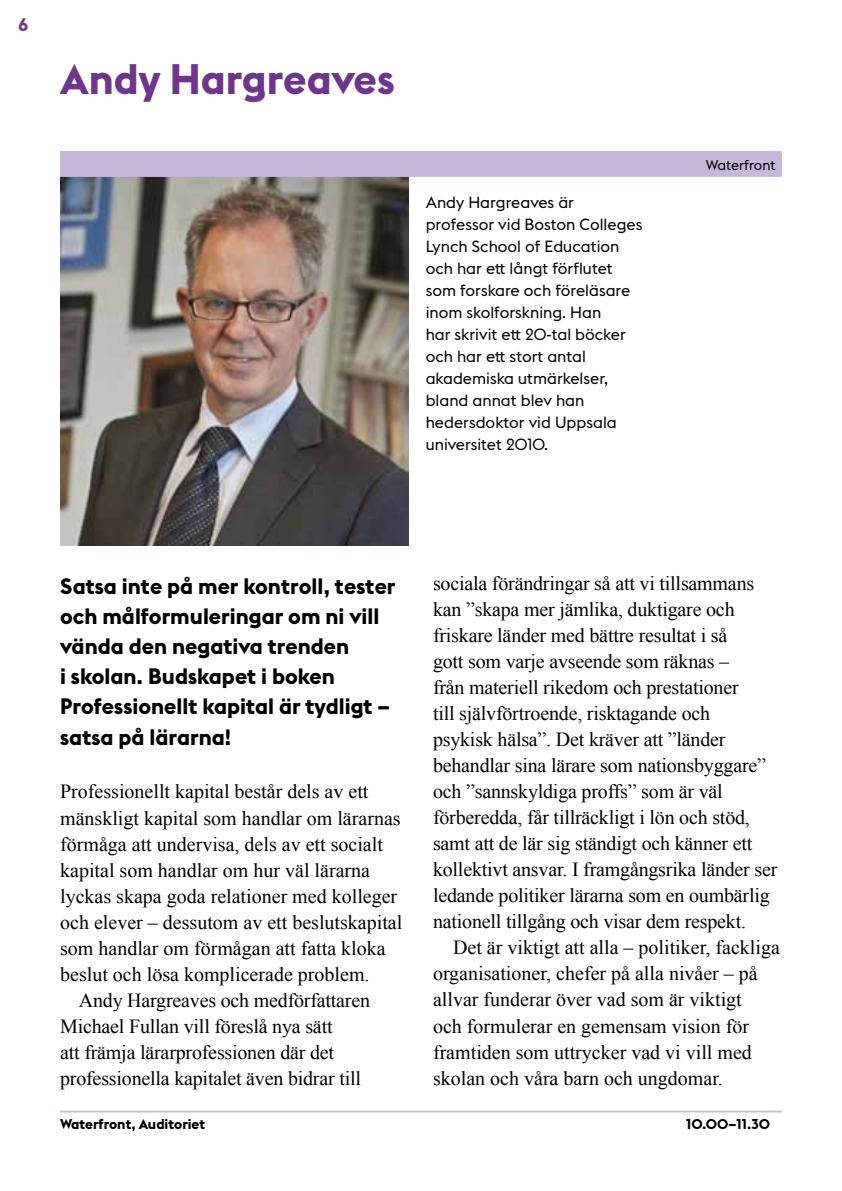
<style>
.page{position:relative;width:842px;height:1191px;background:#fff}
.page>*{position:absolute;margin:0;border:0;box-sizing:border-box;transform-origin:0 0}
.t1{font:700 42px "Stockholm Type";color:#6d368a}
.t2{font:700 22px/30px "Stockholm Type";color:#000}
.t3{font:20px/26px "Times New Roman";letter-spacing:-.01em;color:#000}
.t4{font:700 18px "Stockholm Type";color:#6d368a}
.t5{font:16px/22px "Stockholm Type";color:#000}
.t6{font:700 14px "Stockholm Type";color:#000}
.t7{font:14px "Stockholm Type";color:#000}
</style>
<div class="page">
<img style="left:60px;top:177px;width:349px;height:369px">
<div style="left:60px;top:151px;width:721px;height:26px;background:#c5b8d8"></div>
<hr style="left:841px;top:0;width:1px;height:1191px;background:#6d368a">
<hr style="left:60px;top:1110px;width:722px;height:2px;background:#c5b8d8">
<p class="t4" style="left:19px;top:12px;width:11px">6</p>
<h1 class="t1" style="left:60px;top:50px;width:336px">Andy Hargreaves</h1>
<p class="t5" style="left:426px;top:191px;width:218px">Andy Hargreaves är professor vid Boston Colleges<br>Lynch School of Education och har ett långt förflutet som forskare och föreläsare inom skolforskning. Han<br>har skrivit ett 20-tal böcker och har ett stort antal akademiska utmärkelser, bland annat blev han hedersdoktor vid Uppsala universitet 2010.</p>
<p class="t7" style="left:706px;top:155px;width:71px">Waterfront</p>
<p class="t2" style="left:60px;top:570px;width:337px">Satsa inte på mer kontroll, tester och målformuleringar om ni vill vända den negativa trenden<br>i skolan. Budskapet i boken<br>Professionellt kapital är tydligt – satsa på lärarna!</p>
<p class="t3" style="left:60px;top:778px;width:310px">Professionellt kapital består dels av ett</p>
<p class="t3" style="left:60px;top:804px;width:342px">mänskligt kapital som handlar om lärarnas</p>
<p class="t3" style="left:60px;top:830px;width:324px">förmåga att undervisa, dels av ett socialt</p>
<p class="t3" style="left:60px;top:856px;width:311px">kapital som handlar om hur väl lärarna</p>
<p class="t3" style="left:60px;top:882px;width:339px">lyckas skapa goda relationer med kolleger</p>
<p class="t3" style="left:60px;top:908px;width:344px">och elever – dessutom av ett beslutskapital</p>
<p class="t3" style="left:60px;top:934px;width:327px">som handlar om förmågan att fatta kloka</p>
<p class="t3" style="left:60px;top:960px;width:311px">beslut och lösa komplicerade problem.</p>
<p class="t3" style="left:79px;top:986px;width:293px">Andy Hargreaves och medförfattaren</p>
<p class="t3" style="left:60px;top:1012px;width:274px">Michael Fullan vill föreslå nya sätt</p>
<p class="t3" style="left:60px;top:1038px;width:276px">att främja lärarprofessionen där det</p>
<p class="t3" style="left:60px;top:1064px;width:302px">professionella kapitalet även bidrar till</p>
<p class="t3" style="left:433px;top:570px;width:346px">sociala förändringar så att vi tillsammans kan ”skapa mer jämlika, duktigare och friskare länder med bättre resultat i så<br>gott som varje avseende som räknas –<br>från materiell rikedom och prestationer<br>till självförtroende, risktagande och<br>psykisk hälsa”. Det kräver att ”länder behandlar sina lärare som nationsbyggare” och ”sannskyldiga proffs” som är väl förberedda, får tillräckligt i lön och stöd, samt att de lär sig ständigt och känner ett kollektivt ansvar. I framgångsrika länder ser ledande politiker lärarna som en oumbärlig nationell tillgång och visar dem respekt.</p>
<p class="t3" style="left:433px;top:934px;width:348px;text-indent:20px">Det är viktigt att alla – politiker, fackliga organisationer, chefer på alla nivåer – på allvar funderar över vad som är viktigt<br>och formulerar en gemensam vision för framtiden som uttrycker vad vi vill med skolan och våra barn och ungdomar.</p>
<p class="t6" style="left:60px;top:1114px;width:147px">Waterfront, Auditoriet</p>
<p class="t6" style="left:686px;top:1114px;width:85px">10.00–11.30</p>
</div>
